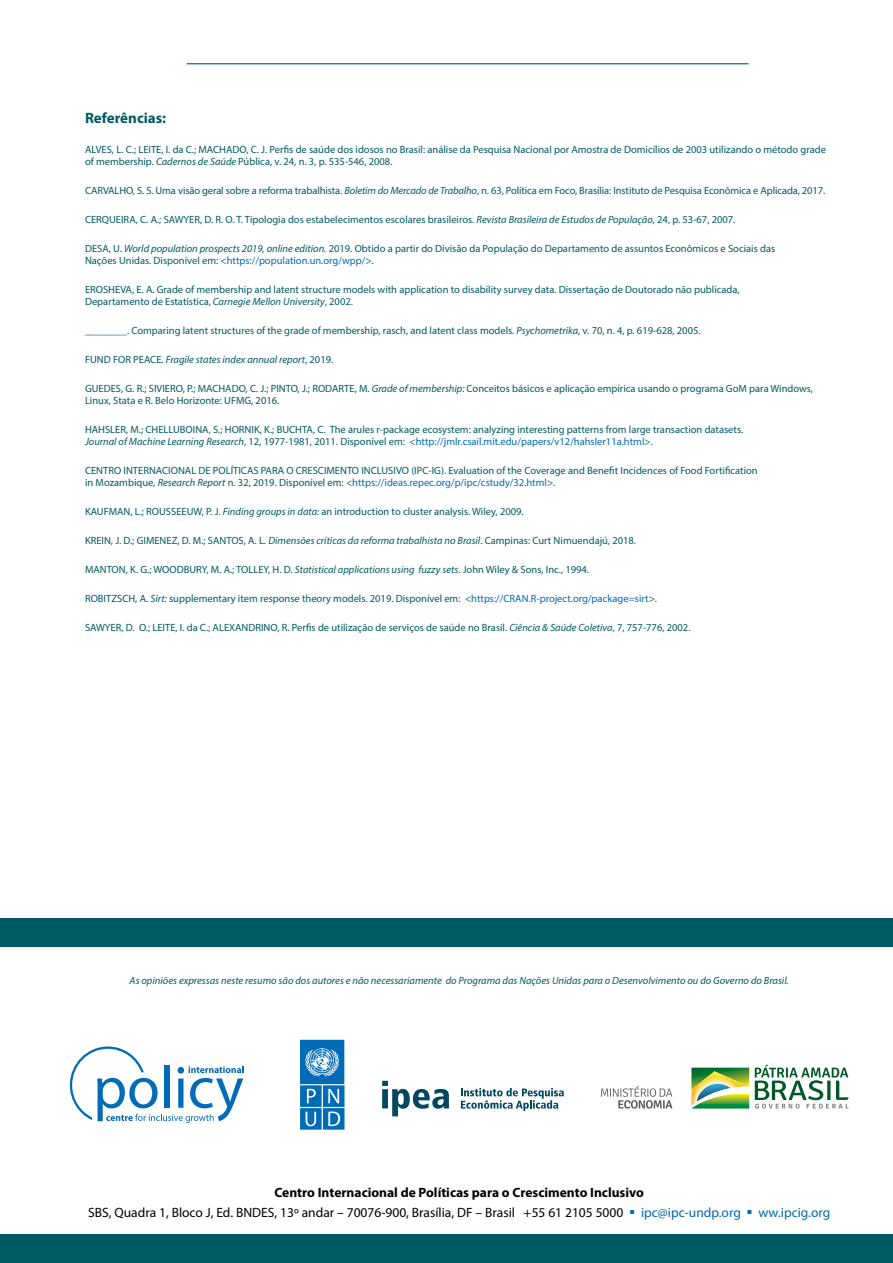
<style>
.page{position:relative;width:893px;height:1263px;background:#fff}
.page>*{position:absolute;margin:0;border:0;box-sizing:border-box;transform-origin:0 0}
.REFERENCIA_BIBLIOGR{font:700 15px "Myriad Pro";color:#005a63}
.t1{font:13.5px "Myriad Pro";color:#000}
.t2{font:700 13.5px "Myriad Pro";color:#000}
.TEXTO_REFERENCIA_BI{font:10.5px/12px "Myriad Pro";color:#005a63}
.Frase_Final_da_quart{font:italic 10.5px "Myriad Pro";color:#005a63}
.TEXTO_REFERENCIA_BI-2{font:italic 10.5px "Myriad Pro";color:#005a63}
.s1{font-style:italic}
.s2{color:#006bb7}
.s3{font-style:normal}
.s4{color:#0067b1}
</style>
<div class="page">
<div style="left:0;top:1234px;width:893px;height:29px;background:#005a63"></div>
<svg style="left:601px;top:1086px;width:71px;height:22px"></svg>
<svg style="left:691px;top:1068px;width:58px;height:40px;background:#88b567"></svg>
<svg style="left:755px;top:1064px;width:94px;height:44px"></svg>
<svg style="left:382px;top:1081px;width:67px;height:35px"></svg>
<svg style="left:461px;top:1088px;width:103px;height:23px"></svg>
<svg style="left:300px;top:1040px;width:45px;height:90px;background:#388bc6"></svg>
<svg style="left:70px;top:1046px;width:174px;height:77px"></svg>
<div style="left:0;top:918px;width:893px;height:29px;background:#005a63"></div>
<hr style="left:187px;top:63px;width:562px;height:1px;background:#005a63">
<p class="REFERENCIA_BIBLIOGR" style="left:85px;top:108px;width:83px">Referências:</p>
<p class="TEXTO_REFERENCIA_BI" style="left:85px;top:143px;width:742px">ALVES, L. C.; LEITE, I. da C.; MACHADO, C. J. Perfis de saúde dos idosos no Brasil: análise da Pesquisa Nacional por Amostra de Domicílios de 2003 utilizando o método grade of membership. <span class="s1">Cadernos de Saúde</span> Pública, v. 24, n. 3, p. 535-546, 2008.</p>
<p class="TEXTO_REFERENCIA_BI" style="left:85px;top:184px;width:742px">CARVALHO, S. S. Uma visão geral sobre a reforma trabalhista. <span class="s1">Boletim do Mercado de Trabalho</span>, n. 63, Política em Foco, Brasília: Instituto de Pesquisa Econômica e Aplicada, 2017.</p>
<p class="TEXTO_REFERENCIA_BI" style="left:85px;top:213px;width:652px">CERQUEIRA, C. A.; SAWYER, D. R. O. T. Tipologia dos estabelecimentos escolares brasileiros. <span class="s1">Revista Brasileira de Estudos de População</span>, 24, p. 53-67, 2007.</p>
<p class="TEXTO_REFERENCIA_BI" style="left:85px;top:242px;width:692px">DESA, U. <span class="s1">World population prospects 2019, online edition.</span> 2019. Obtido a partir do Divisão da População do Departamento de assuntos Econômicos e Sociais das<br>Nações Unidas. Disponível em: &lt;<span class="s2">https://population.un.org/wpp/</span>&gt;.</p>
<p class="TEXTO_REFERENCIA_BI" style="left:85px;top:283px;width:656px">EROSHEVA, E. A. Grade of membership and latent structure models with application to disability survey data. Dissertação de Doutorado não publicada,<br>Departamento de Estatística, <span class="s1">Carnegie Mellon University</span>, 2002.</p>
<p class="TEXTO_REFERENCIA_BI" style="left:85px;top:324px;width:617px">________. Comparing latent structures of the grade of membership, rasch, and latent class models. <span class="s1">Psychometrika</span>, v. 70, n. 4, p. 619-628, 2005.</p>
<p class="TEXTO_REFERENCIA_BI-2" style="left:85px;top:353px;width:250px"><span class="s3">FUND FOR PEACE</span>. Fragile states index annual report<span class="s3">, 2019.</span></p>
<p class="TEXTO_REFERENCIA_BI" style="left:85px;top:382px;width:729px">GUEDES, G. R.; SIVIERO, P.; MACHADO, C. J.; PINTO, J.; RODARTE, M. <span class="s1">Grade of membership:</span> Conceitos básicos e aplicação empírica usando o programa GoM para Windows,<br>Linux, Stata e R. Belo Horizonte: UFMG, 2016.</p>
<p class="TEXTO_REFERENCIA_BI" style="left:85px;top:423px;width:660px">HAHSLER, M.; CHELLUBOINA, S.; HORNIK, K.; BUCHTA, C. The arules r-package ecosystem: analyzing interesting patterns from large transaction datasets.<br><span class="s1">Journal of Machine Learning Research</span>, 12, 1977-1981, 2011. Disponível em: &lt;<span class="s2">http://jmlr.csail.mit.edu/papers/v12/hahsler11a.html</span>&gt;.</p>
<p class="TEXTO_REFERENCIA_BI" style="left:85px;top:464px;width:674px">CENTRO INTERNACIONAL DE POLÍTICAS PARA O CRESCIMENTO INCLUSIVO (IPC-IG). Evaluation of the Coverage and Benefit Incidences of Food Fortification in Mozambique, <span class="s1">Research Report</span> n. 32, 2019. Disponível em: &lt;<span class="s2">https://ideas.repec.org/p/ipc/cstudy/32.html</span>&gt;.</p>
<p class="TEXTO_REFERENCIA_BI" style="left:85px;top:505px;width:440px">KAUFMAN, L.; ROUSSEEUW, P. J. <span class="s1">Finding groups in data:</span> an introduction to cluster analysis. Wiley, 2009.</p>
<p class="TEXTO_REFERENCIA_BI" style="left:85px;top:534px;width:553px">KREIN, J. D.; GIMENEZ, D. M.; SANTOS, A. L. <span class="s1">Dimensões críticas da reforma trabalhista no Brasil</span>. Campinas: Curt Nimuendajú, 2018.</p>
<p class="TEXTO_REFERENCIA_BI" style="left:85px;top:563px;width:506px">MANTON, K. G.; WOODBURY, M. A.; TOLLEY, H. D. <span class="s1">Statistical applications using fuzzy sets</span>. John Wiley &amp; Sons, Inc., 1994.</p>
<p class="TEXTO_REFERENCIA_BI" style="left:85px;top:592px;width:574px">ROBITZSCH, A. <span class="s1">Sirt:</span> supplementary item response theory models. 2019. Disponível em: &lt;<span class="s2">https://CRAN.R-project.org/package=sirt</span>&gt;.</p>
<p class="TEXTO_REFERENCIA_BI" style="left:85px;top:621px;width:607px">SAWYER, D. O.; LEITE, I. da C.; ALEXANDRINO, R. Perfis de utilização de serviços de saúde no Brasil. <span class="s1">Ciência &amp; Saúde Coletiva</span>, 7, 757-776, 2002.</p>
<p class="Frase_Final_da_quart" style="left:130px;top:974px;width:661px">As opiniões expressas neste resumo são dos autores e não necessariamente do Programa das Nações Unidas para o Desenvolvimento ou do Governo do Brasil.</p>
<p class="t2" style="left:275px;top:1183px;width:371px">Centro Internacional de Políticas para o Crescimento Inclusivo</p>
<p class="t1" style="left:88px;top:1204px;width:744px">SBS, Quadra 1, Bloco J, Ed. BNDES, 13º andar – 70076-900, Brasília, DF – Brasil +55 61 2105 5000 <span class="s2">▪</span> <span class="s4">ipc@ipc-undp.org</span> <span class="s2">▪</span> <span class="s4">ww.ipcig.org</span></p>
</div>
